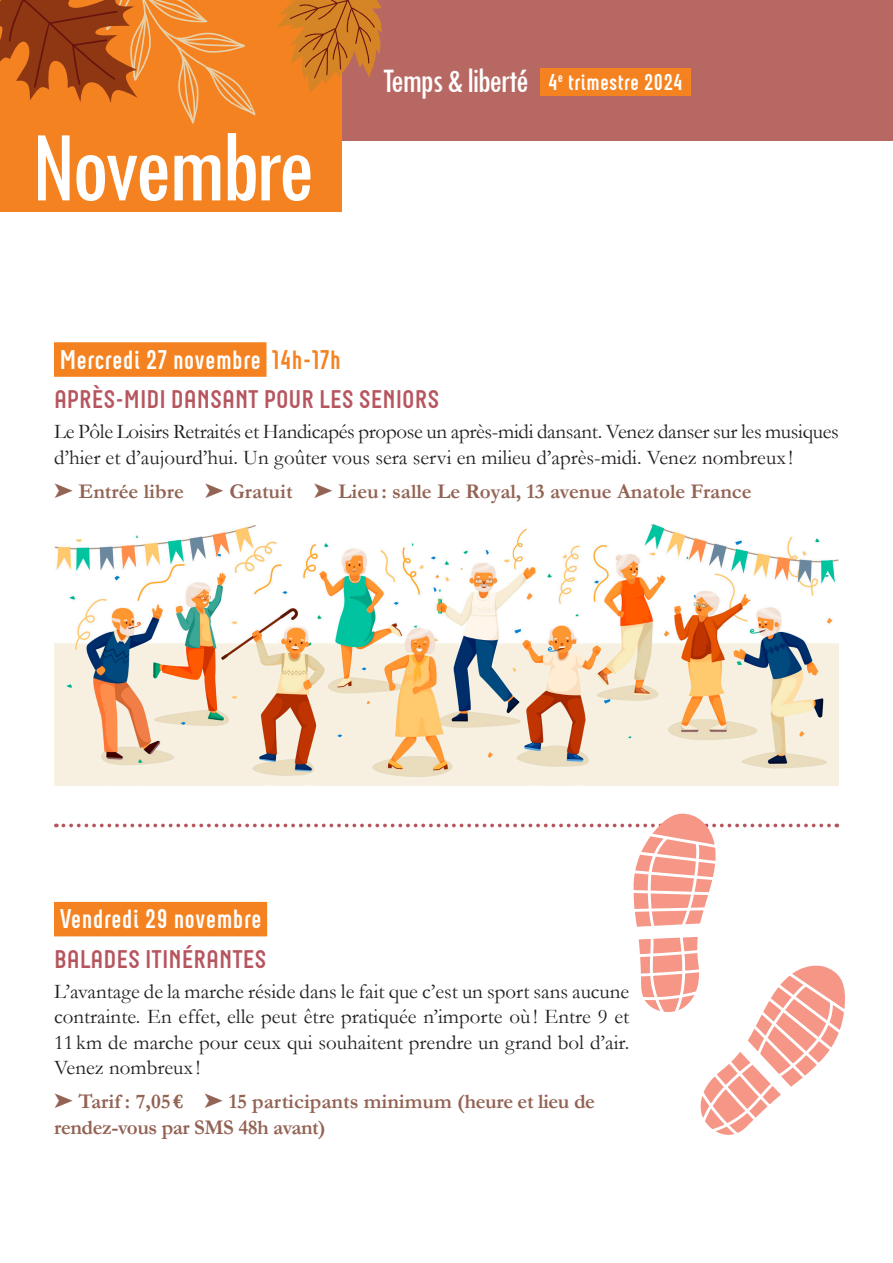
<style>
.page{position:relative;width:893px;height:1263px;background:#fff}
.page>*{position:absolute;margin:0;border:0;box-sizing:border-box;transform-origin:0 0}
.t1{font:condensed 104.55px "Tw Cen";letter-spacing:-.04em;color:#fff}
.t2{font:condensed 35.7px "Tw Cen";letter-spacing:-.04em;color:#fff}
.DATES_-_2{font:700 27px "Neubau";color:#fff}
.TITRE_-_2{font:700 25.5px "Neubau";color:#b7555f}
.t3{font:700 22.95px "Neubau";color:#fff}
.txt_courant{font:21px/25.5px "Garamond";color:#231f20}
.INFOS_PRATIQUE_-_2{font:700 21px/25.5px "Garamond";letter-spacing:-.02em;color:#936354}
.INFOS_PRATIQUE_-_2-2{font:700 21px "Garamond";color:#936354}
.s1{color:#f58220}
</style>
<div class="page">
<div style="left:0;top:0;width:893px;height:140px;background:#b86863"></div>
<div style="left:0;top:0;width:341px;height:212px;background:#f58220"></div>
<svg style="left:0;top:0;width:256px;height:124px"></svg>
<svg style="left:277px;top:0;width:105px;height:92px"></svg>
<div style="left:541px;top:68px;width:150px;height:28px;background:#f58220"></div>
<div style="left:54px;top:342px;width:212px;height:35px;background:#f58220"></div>
<div style="left:54px;top:902px;width:213px;height:34px;background:#f58220"></div>
<img style="left:54px;top:524px;width:785px;height:261px">
<svg style="left:63px;top:813px;width:774px;height:114px"></svg>
<svg style="left:639px;top:937px;width:206px;height:198px"></svg>
<p class="t1" style="left:32px;top:105px;width:285px">Novembre</p>
<p class="t2" style="left:383px;top:59px;width:148px">Temps &amp; liberté</p>
<p class="t3" style="left:548px;top:68px;width:137px">4<sup>e</sup> trimestre 2024</p>
<p class="DATES_-_2" style="left:59px;top:344px;width:283px">Mercredi 27 novembre <span class="s1">14h-17h</span></p>
<p class="TITRE_-_2" style="left:54px;top:385px;width:387px">APRÈS-MIDI DANSANT POUR LES SENIORS</p>
<p class="txt_courant" style="left:54px;top:418px;width:786px">Le Pôle Loisirs Retraités et Handicapés propose un après-midi dansant. Venez danser sur les musiques d’hier et d’aujourd’hui. Un goûter vous sera servi en milieu d’après-midi. Venez nombreux !</p>
<p class="INFOS_PRATIQUE_-_2-2" style="left:54px;top:477px;width:699px">➤ Entrée libre ➤ Gratuit ➤ Lieu: salle Le Royal, 13 avenue Anatole France</p>
<p class="DATES_-_2" style="left:59px;top:903px;width:204px">Vendredi 29 novembre</p>
<p class="TITRE_-_2" style="left:54px;top:944px;width:214px">BALADES ITINÉRANTES</p>
<p class="txt_courant" style="left:54px;top:978px;width:577px;text-align:justify">L’avantage de la marche réside dans le fait que c’est un sport sans aucune contrainte. En effet, elle peut être pratiquée n’importe où ! Entre 9 et 11 km de marche pour ceux qui souhaitent prendre un grand bol d’air.<br>Venez nombreux !</p>
<p class="INFOS_PRATIQUE_-_2" style="left:54px;top:1089px;width:542px">➤ Tarif : 7,05 € ➤ 15 participants minimum (heure et lieu de rendez-vous par SMS 48h avant)</p>
</div>
